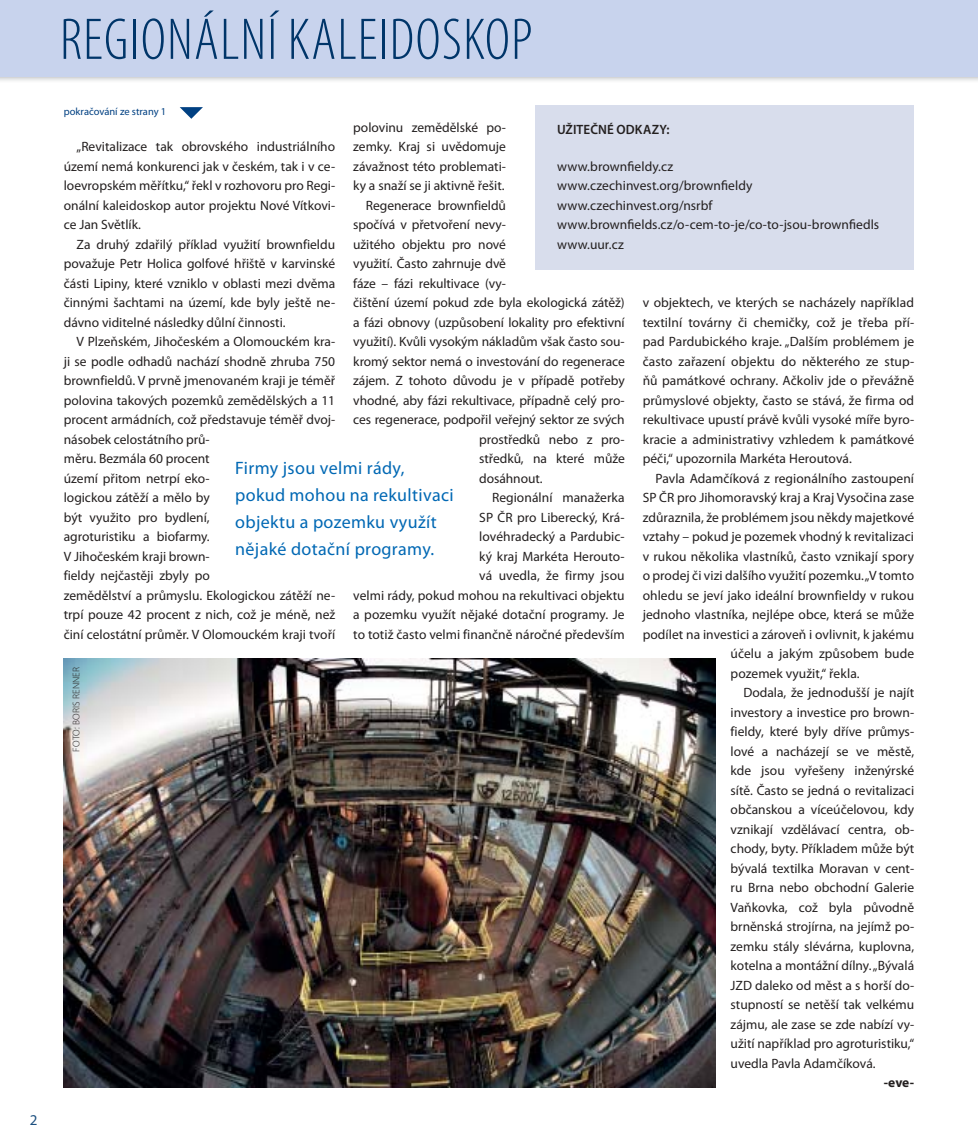
<style>
.page{position:relative;width:978px;height:1148px;background:#fff}
.page>*{position:absolute;margin:0;border:0;box-sizing:border-box;transform-origin:0 0}
.t1{font:300 condensed 59.25px "Myriad Pro";letter-spacing:.02em;color:#003569}
.t2{font:18px/27px "Myriad Pro";letter-spacing:.02em;color:#0068b4}
.t3{font:15px "Myriad Pro";color:#1c4f7f}
.t4{font:13.5px/19.5px "Myriad Pro";color:#231f1f;text-align:justify}
.t5{font:600 13.5px "Myriad Pro";letter-spacing:.01em;color:#231f1f}
.t6{font:700 13.5px "Myriad Pro";color:#231f1f}
.t7{font:10.5px "Myriad Pro";color:#004082}
.t8{font:300 9.75px "Myriad Pro";letter-spacing:.02em;color:#231f1f}
</style>
<div class="page">
<div style="left:0;top:0;width:978px;height:77px;background:#c8d3ed"></div>
<svg style="left:180px;top:107px;width:23px;height:12px"></svg>
<div style="left:536px;top:106px;width:378px;height:164px;background:#d8ddec"></div>
<img style="left:64px;top:658px;width:652px;height:429px">
<p class="t3" style="left:30px;top:1113px;width:9px">2</p>
<h1 class="t1" style="left:60px;top:17px;width:474px">REGIONÁLNÍ KALEIDOSKOP</h1>
<p class="t7" style="left:64px;top:107px;width:104px">pokračování ze strany 1</p>
<p class="t4" style="left:353px;top:118px;width:154px">polovinu zemědělské po-</p>
<p class="t4" style="left:353px;top:138px;width:154px">zemky. Kraj si uvědomuje</p>
<p class="t4" style="left:353px;top:157px;width:154px">závažnost této problemati-</p>
<p class="t4" style="left:353px;top:177px;width:153px">ky a snaží se ji aktivně řešit.</p>
<p class="t4" style="left:366px;top:196px;width:142px">Regenerace brownfieldů</p>
<p class="t4" style="left:353px;top:216px;width:154px">spočívá v přetvoření nevy-</p>
<p class="t4" style="left:353px;top:235px;width:154px">užitého objektu pro nové</p>
<p class="t4" style="left:353px;top:255px;width:154px">využití. Často zahrnuje dvě</p>
<p class="t4" style="left:353px;top:274px;width:154px">fáze – fázi rekultivace (vy-</p>
<p class="t4" style="left:353px;top:294px;width:273px">čištění území pokud zde byla ekologická zátěž)</p>
<p class="t4" style="left:353px;top:313px;width:273px">a fázi obnovy (uzpůsobení lokality pro efektivní</p>
<p class="t4" style="left:353px;top:333px;width:273px">využití). Kvůli vysokým nákladům však často sou-</p>
<p class="t4" style="left:353px;top:352px;width:273px">kromý sektor nemá o investování do regenerace</p>
<p class="t4" style="left:353px;top:372px;width:273px">zájem. Z tohoto důvodu je v případě potřeby</p>
<p class="t4" style="left:353px;top:391px;width:273px">vhodné, aby fázi rekultivace, případně celý pro-</p>
<p class="t4" style="left:353px;top:411px;width:273px">ces regenerace, podpořil veřejný sektor ze svých</p>
<p class="t4" style="left:479px;top:430px;width:147px">prostředků nebo z pro-</p>
<p class="t4" style="left:479px;top:450px;width:147px">středků, na které může</p>
<p class="t4" style="left:479px;top:469px;width:65px">dosáhnout.</p>
<p class="t4" style="left:492px;top:489px;width:134px">Regionální manažerka</p>
<p class="t4" style="left:479px;top:508px;width:147px">SP ČR pro Liberecký, Krá-</p>
<p class="t4" style="left:479px;top:528px;width:147px">lovéhradecký a Pardubic-</p>
<p class="t4" style="left:479px;top:547px;width:147px">ký kraj Markéta Herouto-</p>
<p class="t4" style="left:479px;top:567px;width:147px">vá uvedla, že firmy jsou</p>
<p class="t4" style="left:353px;top:586px;width:273px">velmi rády, pokud mohou na rekultivaci objektu</p>
<p class="t4" style="left:353px;top:606px;width:273px">a pozemku využít nějaké dotační programy. Je</p>
<p class="t4" style="left:353px;top:625px;width:273px">to totiž často velmi finančně náročné především</p>
<p class="t5" style="left:557px;top:124px;width:114px">UŽITEČNÉ ODKAZY:</p>
<p class="t4" style="left:557px;top:157px;width:324px;text-align:left">www.brownfieldy.cz<br>www.czechinvest.org/brownfieldy www.czechinvest.org/nsrbf www.brownfields.cz/o-cem-to-je/co-to-jsou-brownfiedls www.uur.cz</p>
<p class="t4" style="left:64px;top:138px;width:273px;text-indent:13px">„Revitalizace tak obrovského industriálního území nemá konkurenci jak v českém, tak i v ce&shy;loevropském měřítku,“ řekl v rozhovoru pro Regi&shy;onální kaleidoskop autor projektu Nové Vítkovi&shy;ce Jan Světlík.</p>
<p class="t4" style="left:64px;top:235px;width:273px;text-indent:13px">Za druhý zdařilý příklad využití brownfieldu považuje Petr Holica golfové hřiště v karvinské části Lipiny, které vzniklo v oblasti mezi dvěma činnými šachtami na území, kde byly ještě ne&shy;dávno viditelné následky důlní činnosti.</p>
<p class="t4" style="left:64px;top:333px;width:273px;text-align:left;text-indent:13px">V Plzeňském, Jihočeském a Olomouckém kra&shy;ji se podle odhadů nachází shodně zhruba 750 brownfieldů. V prvně jmenovaném kraji je téměř polovina takových pozemků zemědělských a 11 procent armádních, což představuje téměř dvoj&shy;násobek celostátního prů-<br>měru. Bezmála 60 procent<br>území přitom netrpí eko-<br>logickou zátěží a mělo by<br>být využito pro bydlení,<br>agroturistiku a biofarmy.<br>V Jihočeském kraji brown-<br>fieldy nejčastěji zbyly po<br>zemědělství a průmyslu. Ekologickou zátěží ne&shy;trpí pouze 42 procent z nich, což je méně, než činí celostátní průměr. V Olomouckém kraji tvoří</p>
<p class="t4" style="left:643px;top:294px;width:273px">v objektech, ve kterých se nacházely například textilní továrny či chemičky, což je třeba pří&shy;pad Pardubického kraje. „Dalším problémem je často zařazení objektu do některého ze stup&shy;ňů památkové ochrany. Ačkoliv jde o převážně průmyslové objekty, často se stává, že firma od rekultivace upustí právě kvůli vysoké míře byro&shy;kracie a administrativy vzhledem k památkové péči,“ upozornila Markéta Heroutová.</p>
<p class="t4" style="left:655px;top:469px;width:260px">Pavla Adamčíková z regionálního zastoupení</p>
<p class="t4" style="left:643px;top:489px;width:273px">SP ČR pro Jihomoravský kraj a Kraj Vysočina zase</p>
<p class="t4" style="left:643px;top:508px;width:273px">zdůraznila, že problémem jsou někdy majetkové</p>
<p class="t4" style="left:643px;top:528px;width:273px">vztahy – pokud je pozemek vhodný k revitalizaci</p>
<p class="t4" style="left:643px;top:547px;width:273px">v rukou několika vlastníků, často vznikají spory</p>
<p class="t4" style="left:643px;top:567px;width:273px">o prodej či vizi dalšího využití pozemku. „V tomto</p>
<p class="t4" style="left:643px;top:586px;width:273px">ohledu se jeví jako ideální brownfieldy v rukou</p>
<p class="t4" style="left:643px;top:606px;width:273px">jednoho vlastníka, nejlépe obce, která se může</p>
<p class="t4" style="left:643px;top:625px;width:273px">podílet na investici a zároveň i ovlivnit, k jakému</p>
<p class="t4" style="left:731px;top:645px;width:185px">účelu a jakým způsobem bude</p>
<p class="t4" style="left:731px;top:664px;width:131px">pozemek využit,“ řekla.</p>
<p class="t4" style="left:743px;top:684px;width:172px">Dodala, že jednodušší je najít</p>
<p class="t4" style="left:731px;top:703px;width:185px">investory a investice pro brown-</p>
<p class="t4" style="left:731px;top:723px;width:185px">fieldy, které byly dříve průmys-</p>
<p class="t4" style="left:731px;top:742px;width:185px">lové a nacházejí se ve městě,</p>
<p class="t4" style="left:731px;top:762px;width:185px">kde jsou vyřešeny inženýrské</p>
<p class="t4" style="left:731px;top:781px;width:185px">sítě. Často se jedná o revitalizaci</p>
<p class="t4" style="left:731px;top:801px;width:185px">občanskou a víceúčelovou, kdy</p>
<p class="t4" style="left:731px;top:820px;width:185px">vznikají vzdělávací centra, ob-</p>
<p class="t4" style="left:731px;top:840px;width:185px">chody, byty. Příkladem může být</p>
<p class="t4" style="left:731px;top:859px;width:185px">bývalá textilka Moravan v cent-</p>
<p class="t4" style="left:731px;top:879px;width:185px">ru Brna nebo obchodní Galerie</p>
<p class="t4" style="left:731px;top:898px;width:185px">Vaňkovka, což byla původně</p>
<p class="t4" style="left:731px;top:918px;width:185px">brněnská strojírna, na jejímž po-</p>
<p class="t4" style="left:731px;top:937px;width:185px">zemku stály slévárna, kuplovna,</p>
<p class="t4" style="left:731px;top:957px;width:185px">kotelna a montážní dílny. „Bývalá</p>
<p class="t4" style="left:731px;top:976px;width:185px">JZD daleko od měst a s horší do-</p>
<p class="t4" style="left:731px;top:996px;width:185px">stupností se netěší tak velkému</p>
<p class="t4" style="left:731px;top:1015px;width:185px">zájmu, ale zase se zde nabízí vy-</p>
<p class="t4" style="left:731px;top:1035px;width:185px">užití například pro agroturistiku,“</p>
<p class="t4" style="left:731px;top:1054px;width:147px">uvedla Pavla Adamčíková.</p>
<p class="t6" style="left:884px;top:1077px;width:32px">-eve-</p>
<h2 class="t2" style="left:235px;top:456px;width:220px">Firmy jsou velmi rády, pokud mohou na rekultivaci objektu a pozemku využít nějaké dotační programy.</h2>
<p class="t8" style="left:73px;top:751px;width:86px;rotate:-90deg">FOTO: BORIS RENNER</p>
</div>
